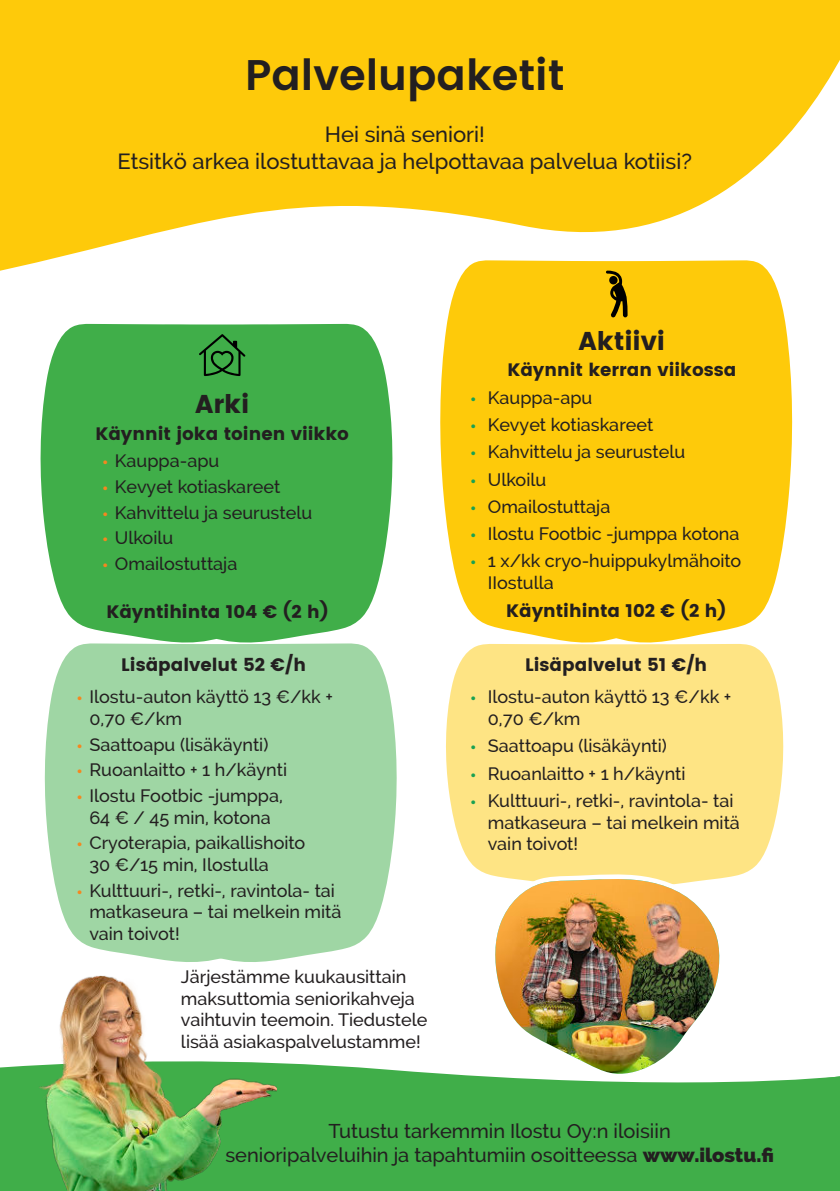
<style>
.page{position:relative;width:840px;height:1191px;background:#fff}
.page>*{position:absolute;margin:0;border:0;box-sizing:border-box;transform-origin:0 0}
.t1{font:600 42.8px "Poppins";color:#231f20}
.t2{font:700 25.6px "Poppins";color:#231f20}
.t3{font:500 22px/26.4px "Raleway";color:#231f20;text-align:center}
.t4{font:500 20px/24px "Raleway";color:#231f20;text-align:center}
.t5{font:500 18px/21.6px "Raleway";color:#231f20}
.t6{font:700 18px "Poppins";color:#231f20}
.s1{font-family:"Myriad Pro";font-weight:400;color:#f5871f}
.s2{font-family:"Myriad Pro";font-weight:400;color:#19a152}
.s3{font-weight:800}
</style>
<div class="page">
<svg style="left:44px;top:647px;width:54px;height:302px;fill:#9fd6a4"></svg>
<div style="left:98px;top:647px;width:299px;height:315px;background:#9fd6a4"></div>
<svg style="left:446px;top:647px;width:50px;height:227px;fill:#fee484"></svg>
<div style="left:496px;top:647px;width:288px;height:231px;background:#fee484"></div>
<div style="left:0;top:1063px;width:787px;height:128px;background:#40ae49"></div>
<div style="left:787px;top:1076px;width:52px;height:115px;background:#40ae49"></div>
<svg style="left:0;top:0;width:839px;height:271px;fill:#feca0a"></svg>
<img style="left:486px;top:871px;width:241px;height:215px">
<img style="left:38px;top:975px;width:238px;height:216px">
<svg style="left:438px;top:260px;width:55px;height:387px;fill:#feca0a"></svg>
<div style="left:493px;top:260px;width:300px;height:387px;background:#feca0a"></div>
<svg style="left:605px;top:271px;width:22px;height:46px"></svg>
<svg style="left:40px;top:324px;width:53px;height:323px;fill:#40ae49"></svg>
<div style="left:93px;top:324px;width:300px;height:323px;background:#40ae49"></div>
<svg style="left:199px;top:334px;width:46px;height:42px;background:#308537"></svg>
<h1 class="t1" style="left:245px;top:54px;width:321px">Palvelupaketit</h1>
<p class="t3" style="left:118px;top:123px;width:575px">Hei sinä seniori!<br>Etsitkö arkea ilostuttavaa ja helpottavaa palvelua kotiisi?</p>
<h2 class="t2" style="left:195px;top:388px;width:56px">Arki</h2>
<p class="t6" style="left:95px;top:422px;width:255px">Käynnit joka toinen viikko</p>
<p class="t5" style="left:103px;top:452px;width:118px"><span class="s1">•</span> Kauppa-apu</p>
<p class="t5" style="left:103px;top:477px;width:179px"><span class="s1">•</span> Kevyet kotiaskareet</p>
<p class="t5" style="left:103px;top:503px;width:211px"><span class="s1">•</span> Kahvittelu ja seurustelu</p>
<p class="t5" style="left:103px;top:529px;width:72px"><span class="s1">•</span> Ulkoilu</p>
<p class="t5" style="left:103px;top:554px;width:136px"><span class="s1">•</span> Omailostuttaja</p>
<p class="t6" style="left:106px;top:600px;width:223px">Käyntihinta 104 € (2 h)</p>
<p class="t6" style="left:121px;top:653px;width:186px">Lisäpalvelut 52 €/h</p>
<p class="t5" style="left:89px;top:688px;width:245px;text-indent:-12px"><span class="s1">•</span> Ilostu-auton käyttö 13 €/kk +<br>0,70 €/km</p>
<p class="t5" style="left:77px;top:735px;width:192px"><span class="s1">•</span> Saattoapu (lisäkäynti)</p>
<p class="t5" style="left:77px;top:761px;width:211px"><span class="s1">•</span> Ruoanlaitto + 1 h/käynti</p>
<p class="t5" style="left:77px;top:786px;width:207px;text-align:center"><span class="s1">•</span> Ilostu Footbic -jumppa,<br>64 € / 45 min, kotona</p>
<p class="t5" style="left:89px;top:834px;width:217px;text-indent:-12px"><span class="s1">•</span> Cryoterapia, paikallishoito<br>30 €/15 min, Ilostulla</p>
<p class="t5" style="left:89px;top:881px;width:253px;text-indent:-12px"><span class="s1">•</span> Kulttuuri-, retki-, ravintola- tai matkaseura – tai melkein mitä vain toivot!</p>
<p class="t5" style="left:181px;top:967px;width:248px">Järjestämme kuukausittain maksuttomia seniorikahveja vaihtuvin teemoin. Tiedustele lisää asiakaspalvelustamme!</p>
<h2 class="t2" style="left:578px;top:324px;width:88px">Aktiivi</h2>
<p class="t6" style="left:507px;top:358px;width:230px">Käynnit kerran viikossa</p>
<p class="t5" style="left:470px;top:388px;width:123px"><span class="s2">•</span> Kauppa-apu</p>
<p class="t5" style="left:470px;top:415px;width:184px"><span class="s2">•</span> Kevyet kotiaskareet</p>
<p class="t5" style="left:470px;top:443px;width:216px"><span class="s2">•</span> Kahvittelu ja seurustelu</p>
<p class="t5" style="left:470px;top:470px;width:77px"><span class="s2">•</span> Ulkoilu</p>
<p class="t5" style="left:470px;top:497px;width:141px"><span class="s2">•</span> Omailostuttaja</p>
<p class="t5" style="left:470px;top:524px;width:270px"><span class="s2">•</span> Ilostu Footbic -jumppa kotona</p>
<p class="t5" style="left:487px;top:552px;width:255px;text-indent:-17px"><span class="s2">•</span> 1 x/kk cryo-huippukylmähoito<br>IIostulla</p>
<p class="t6" style="left:506px;top:599px;width:221px">Käyntihinta 102 € (2 h)</p>
<p class="t6" style="left:525px;top:653px;width:183px">Lisäpalvelut 51 €/h</p>
<p class="t5" style="left:487px;top:688px;width:245px;text-indent:-17px"><span class="s2">•</span> Ilostu-auton käyttö 13 €/kk +<br>0,70 €/km</p>
<p class="t5" style="left:470px;top:737px;width:197px"><span class="s2">•</span> Saattoapu (lisäkäynti)</p>
<p class="t5" style="left:470px;top:764px;width:216px"><span class="s2">•</span> Ruoanlaitto + 1 h/käynti</p>
<p class="t5" style="left:487px;top:791px;width:253px;text-indent:-17px"><span class="s2">•</span> Kulttuuri-, retki-, ravintola- tai matkaseura – tai melkein mitä vain toivot!</p>
<p class="t4" style="left:225px;top:1120px;width:549px">Tutustu tarkemmin Ilostu Oy:n iloisiin<br>senioripalveluihin ja tapahtumiin osoitteessa <span class="s3">www.ilostu.fi</span></p>
</div>
